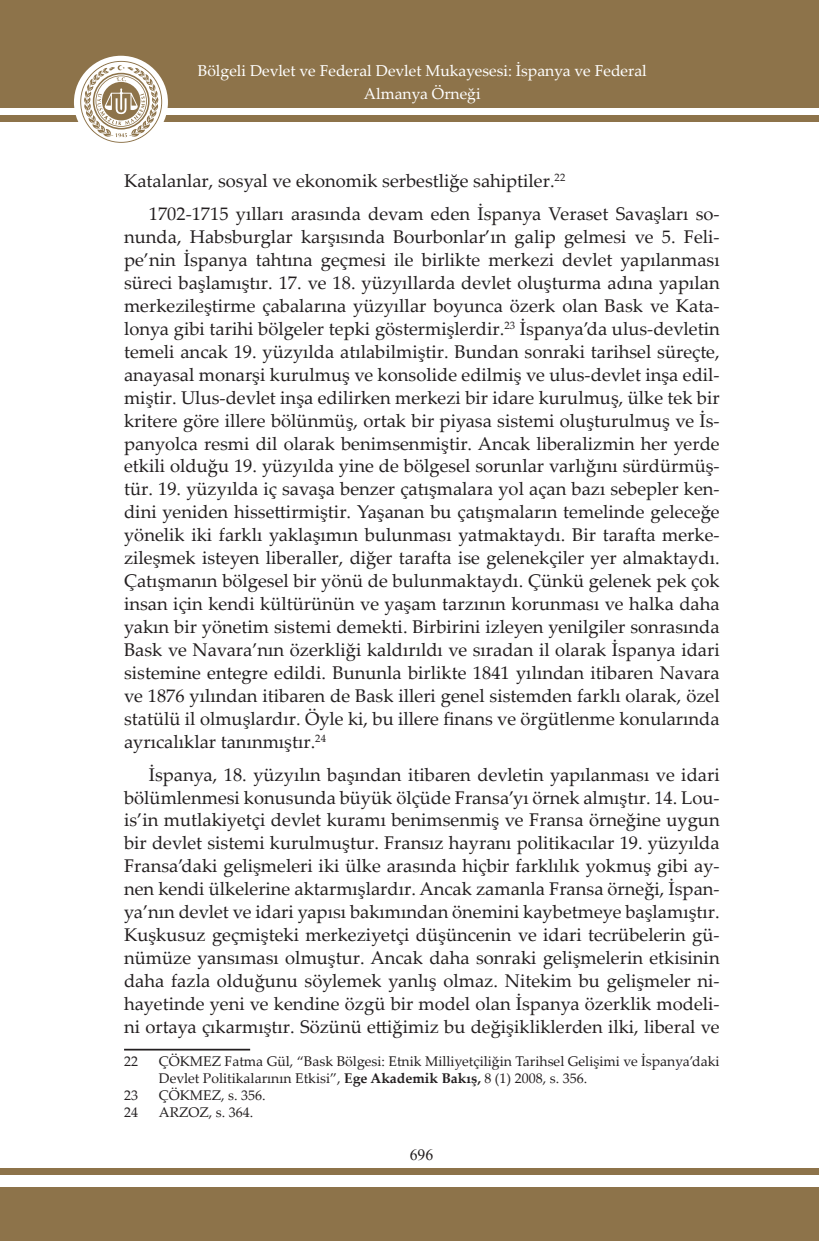
<style>
.page{position:relative;width:819px;height:1241px;background:#fff}
.page>*{position:absolute;margin:0;border:0;box-sizing:border-box;transform-origin:0 0}
.t1{font:18.38px/22.9px "Palatino Linotype";color:#231f20;text-align:justify}
.t2{font:15.75px/22.8px "Palatino Linotype";color:#fff;text-align:center}
.t3{font:15.75px "Times New Roman";color:#231f20}
.t4{font:14px/16.8px "Palatino Linotype";color:#231f20}
.s1{font-weight:700}
</style>
<div class="page">
<div style="left:0;top:0;width:819px;height:108px;background:#8d734a"></div>
<div style="left:0;top:1187px;width:819px;height:53px;background:#8d734a"></div>
<div style="left:0;top:116px;width:819px;height:6px;background:#8d734a"></div>
<div style="left:0;top:1167px;width:819px;height:6px;background:#8d734a"></div>
<div style="left:74px;top:56px;width:94px;height:93px;background:#fff;border-radius:50%"></div>
<svg style="left:80px;top:61px;width:82px;height:82px"></svg>
<hr style="left:124px;top:1048px;width:126px;height:2px;background:#231f20">
<p class="t2" style="left:198px;top:59px;width:450px">Bölgeli Devlet ve Federal Devlet Mukayesesi: İspanya ve Federal<br>Almanya Örneği</p>
<p class="t1" style="left:149px;top:164px;width:572px;line-height:32.9px;text-indent:-25px">Katalanlar, sosyal ve ekonomik serbestliğe sahiptiler.<sup>22<br></sup>1702-1715 yılları arasında devam eden İspanya Veraset Savaşları so-</p>
<p class="t1" style="left:124px;top:224px;width:597px">nunda, Habsburglar karşısında Bourbonlar’ın galip gelmesi ve 5. Feli&shy;pe’nin İspanya tahtına geçmesi ile birlikte merkezi devlet yapılanması süreci başlamıştır. 17. ve 18. yüzyıllarda devlet oluşturma adına yapılan merkezileştirme çabalarına yüzyıllar boyunca özerk olan Bask ve Kata&shy;lonya gibi tarihi bölgeler tepki göstermişlerdir.<sup>23</sup> İspanya’da ulus-devletin temeli ancak 19. yüzyılda atılabilmiştir. Bundan sonraki tarihsel süreçte, anayasal monarşi kurulmuş ve konsolide edilmiş ve ulus-devlet inşa edil&shy;miştir. Ulus-devlet inşa edilirken merkezi bir idare kurulmuş, ülke tek bir kritere göre illere bölünmüş, ortak bir piyasa sistemi oluşturulmuş ve İs&shy;panyolca resmi dil olarak benimsenmiştir. Ancak liberalizmin her yerde etkili olduğu 19. yüzyılda yine de bölgesel sorunlar varlığını sürdürmüş&shy;tür. 19. yüzyılda iç savaşa benzer çatışmalara yol açan bazı sebepler ken&shy;dini yeniden hissettirmiştir. Yaşanan bu çatışmaların temelinde geleceğe yönelik iki farklı yaklaşımın bulunması yatmaktaydı. Bir tarafta merke&shy;zileşmek isteyen liberaller, diğer tarafta ise gelenekçiler yer almaktaydı.<br>Çatışmanın bölgesel bir yönü de bulunmaktaydı. Çünkü gelenek pek çok insan için kendi kültürünün ve yaşam tarzının korunması ve halka daha yakın bir yönetim sistemi demekti. Birbirini izleyen yenilgiler sonrasında Bask ve Navara’nın özerkliği kaldırıldı ve sıradan il olarak İspanya idari sistemine entegre edildi. Bununla birlikte 1841 yılından itibaren Navara ve 1876 yılından itibaren de Bask illeri genel sistemden farklı olarak, özel statülü il olmuşlardır. Öyle ki, bu illere finans ve örgütlenme konularında ayrıcalıklar tanınmıştır.<sup>24</sup></p>
<p class="t1" style="left:124px;top:762px;width:597px;text-indent:25px">İspanya, 18. yüzyılın başından itibaren devletin yapılanması ve idari bölümlenmesi konusunda büyük ölçüde Fransa’yı örnek almıştır. 14. Lou&shy;is’in mutlakiyetçi devlet kuramı benimsenmiş ve Fransa örneğine uygun bir devlet sistemi kurulmuştur. Fransız hayranı politikacılar 19. yüzyılda Fransa’daki gelişmeleri iki ülke arasında hiçbir farklılık yokmuş gibi ay&shy;nen kendi ülkelerine aktarmışlardır. Ancak zamanla Fransa örneği, İspan&shy;ya’nın devlet ve idari yapısı bakımından önemini kaybetmeye başlamıştır.<br>Kuşkusuz geçmişteki merkeziyetçi düşüncenin ve idari tecrübelerin gü&shy;nümüze yansıması olmuştur. Ancak daha sonraki gelişmelerin etkisinin daha fazla olduğunu söylemek yanlış olmaz. Nitekim bu gelişmeler ni&shy;hayetinde yeni ve kendine özgü bir model olan İspanya özerklik modeli&shy;ni ortaya çıkarmıştır. Sözünü ettiğimiz bu değişikliklerden ilki, liberal ve</p>
<p class="t4" style="left:124px;top:1052px;width:15px">22</p>
<p class="t4" style="left:159px;top:1052px;width:562px">ÇÖKMEZ Fatma Gül, “Bask Bölgesi: Etnik Milliyetçiliğin Tarihsel Gelişimi ve İspanya’daki<br>Devlet Politikalarının Etkisi”, <span class="s1">Ege Akademik Bakış,</span> 8 (1) 2008, s. 356.</p>
<p class="t4" style="left:124px;top:1086px;width:15px">23</p>
<p class="t4" style="left:159px;top:1086px;width:108px">ÇÖKMEZ, s. 356.</p>
<p class="t4" style="left:124px;top:1102px;width:15px">24</p>
<p class="t4" style="left:159px;top:1102px;width:96px">ARZOZ, s. 364.</p>
<p class="t3" style="left:409px;top:1143px;width:25px">696</p>
</div>
